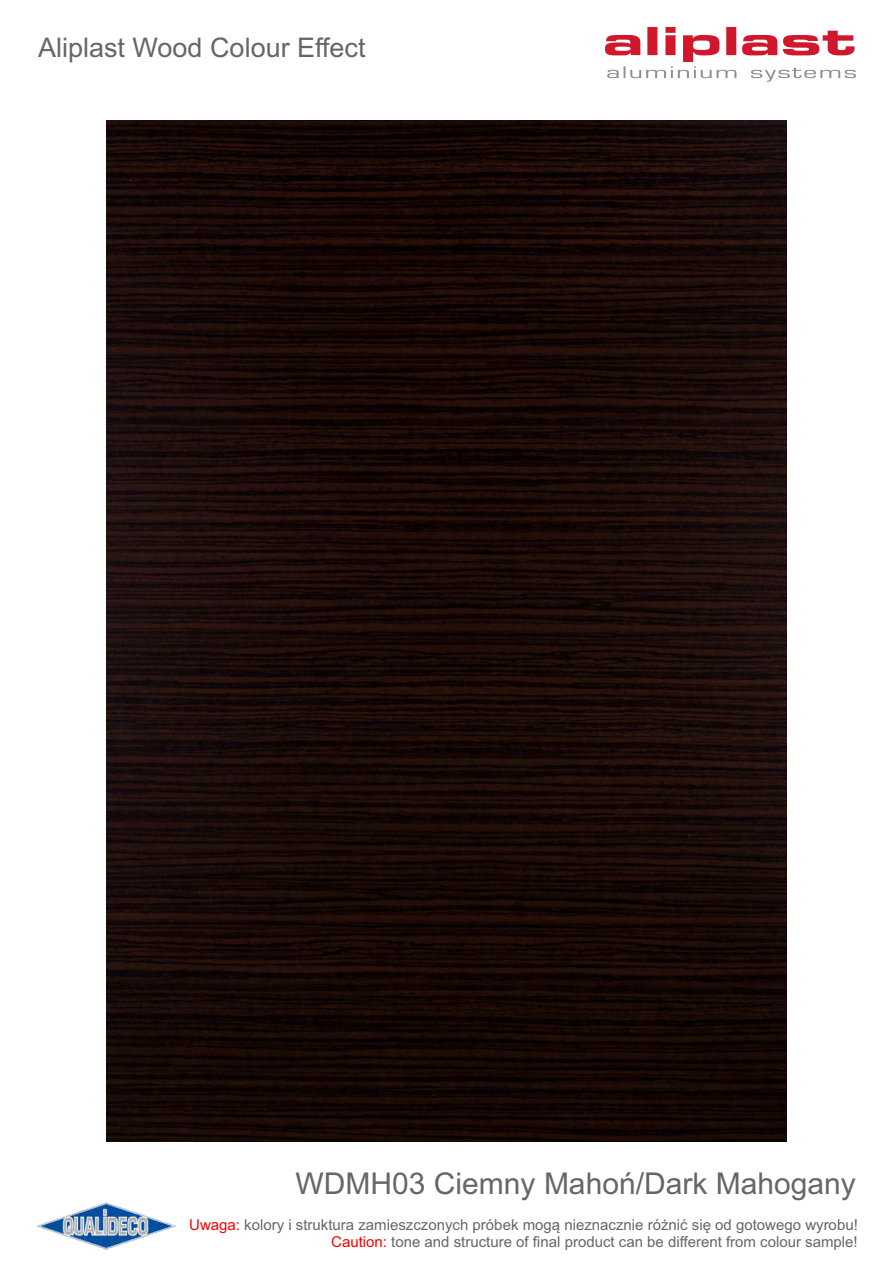
<style>
.page{position:relative;width:893px;height:1263px;background:#fff}
.page>*{position:absolute;margin:0;border:0;box-sizing:border-box;transform-origin:0 0}
.t1{font:30px "Arial";color:#666}
.t2{font:27px "Arial";color:#666}
.t3{font:15px/16.8px "Arial";color:#666;text-align:right}
.s1{color:#f00}
</style>
<div class="page">
<svg style="left:605px;top:27px;width:251px;height:55px"></svg>
<img style="left:107px;top:121px;width:680px;height:1020px">
<img style="left:37px;top:1202px;width:139px;height:48px">
<h2 class="t2" style="left:38px;top:37px;width:329px">Aliplast Wood Colour Effect</h2>
<h1 class="t1" style="left:296px;top:1172px;width:562px">WDMH03 Ciemny Mahoń/Dark Mahogany</h1>
<p class="t3" style="left:189px;top:1218px;width:670px"><span class="s1">Uwaga:</span> kolory i struktura zamieszczonych próbek mogą nieznacznie różnić się od gotowego wyrobu!<br><span class="s1">Caution:</span> tone and structure of final product can be different from colour sample!</p>
</div>
